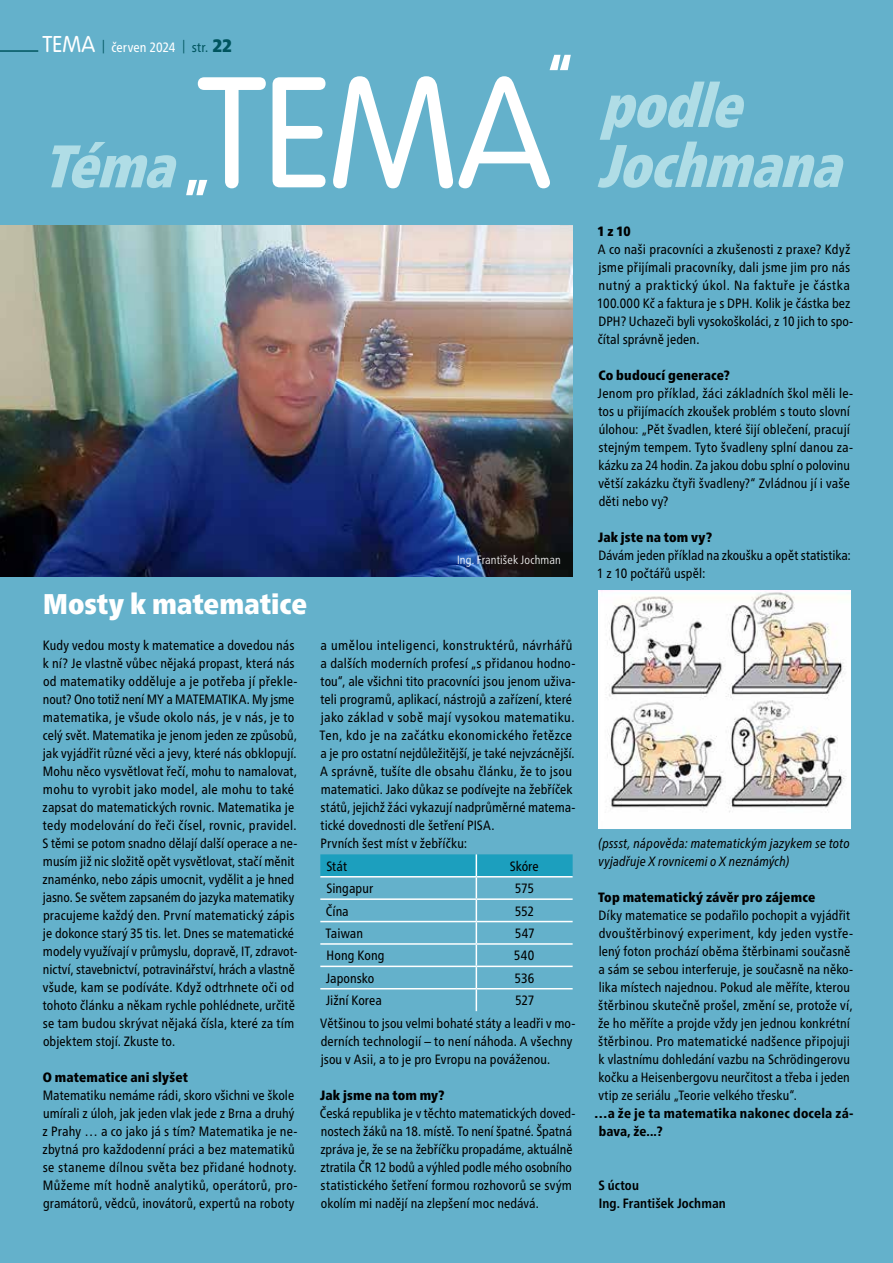
<style>
.page{position:relative;width:893px;height:1263px;background:#64b1cb}
.page>*{position:absolute;margin:0;border:0;box-sizing:border-box;transform-origin:0 0}
.t1{font:300 165px "VAG Rundschrift D";color:#fff}
.t2{font:italic 900 condensed 60px/60px "Frutiger Neue LT Pro";color:#b0dde6;scale:.9 1}
.t3{font:900 condensed 60px "Frutiger Neue LT Pro";color:#fff;scale:.9 1}
.t4{font:900 condensed 28.5px "Frutiger Neue LT Pro";color:#fff}
.t5{font:condensed 13.5px/18px "Frutiger Neue LT Pro";letter-spacing:.01em;color:#000}
.t6{font:900 condensed 13.5px "Frutiger Neue LT Pro";letter-spacing:.01em;color:#000}
.t7{font:italic condensed 13.5px/18px "Frutiger Neue LT Pro";letter-spacing:.015em;color:#000}
.t8{font:800 condensed 13.5px/18px "Frutiger Neue LT Pro";letter-spacing:.015em;color:#000}
.t9{font:700 condensed 13.5px/18px "Frutiger Neue LT Pro";letter-spacing:.01em;color:#000}
.t10{font:condensed 13.5px "Frutiger Neue LT Pro";letter-spacing:.005em;color:#fff}
.t11{font:300 condensed 12px "Frutiger Neue LT Pro";letter-spacing:.01em;color:#fff}
.s1{font-family:"VAG Rundschrift D";font-weight:300;font-stretch:normal;font-size:24px}
.s2{font-family:"Myriad Pro";color:#00555f}
.s3{color:#00555f}
.s4{font-weight:900;font-size:18px;color:#00555f}
.s5{font-style:normal;color:#fff}
</style>
<div class="page">
<svg style="left:320px;top:854px;width:253px;height:157px"></svg>
<hr style="left:0;top:50px;width:38px;height:2px;background:#00555f">
<img style="left:0;top:225px;width:573px;height:351px">
<img style="left:598px;top:590px;width:252px;height:238px">
<p class="t10" style="left:43px;top:39px;width:191px"><span class="s1">TEMA</span> <span class="s2">|</span> červen 2024 <span class="s2">|</span> <span class="s3">str.</span> <span class="s4">22</span></p>
<h2 class="t3" style="left:547px;top:42px;width:30px">“</h2>
<h1 class="t1" style="left:197px;top:43px;width:356px">TEMA</h1>
<h2 class="t2" style="left:43px;top:136px;width:187px">Téma <span class="s5">„</span></h2>
<h3 class="t4" style="left:43px;top:587px;width:265px">Mosty k matematice</h3>
<p class="t5" style="left:43px;top:637px;width:256px">Kudy vedou mosty k matematice a dovedou nás k ní? Je vlastně vůbec nějaká propast, která nás od matematiky odděluje a je potřeba jí překle&shy;nout? Ono totiž není MY a MATEMATIKA. My jsme matematika, je všude okolo nás, je v nás, je to celý svět. Matematika je jenom jeden ze způsobů, jak vyjádřit různé věci a jevy, které nás obklopují.<br>Mohu něco vysvětlovat řečí, mohu to namalovat, mohu to vyrobit jako model, ale mohu to také zapsat do matematických rovnic. Matematika je tedy modelování do řeči čísel, rovnic, pravidel.<br>S těmi se potom snadno dělají další operace a ne&shy;musím již nic složitě opět vysvětlovat, stačí měnit znaménko, nebo zápis umocnit, vydělit a je hned jasno. Se světem zapsaném do jazyka matematiky pracujeme každý den. První matematický zápis je dokonce starý 35 tis. let. Dnes se matematické modely využívají v průmyslu, dopravě, IT, zdravot&shy;nictví, stavebnictví, potravinářství, hrách a vlastně všude, kam se podíváte. Když odtrhnete oči od tohoto článku a někam rychle pohlédnete, určitě se tam budou skrývat nějaká čísla, které za tím objektem stojí. Zkuste to.</p>
<p class="t6" style="left:43px;top:1069px;width:146px">O matematice ani slyšet</p>
<p class="t5" style="left:43px;top:1087px;width:256px">Matematiku nemáme rádi, skoro všichni ve škole umírali z úloh, jak jeden vlak jede z Brna a druhý z Prahy … a co jako já s tím? Matematika je ne&shy;zbytná pro každodenní práci a bez matematiků se staneme dílnou světa bez přidané hodnoty.<br>Můžeme mít hodně analytiků, operátorů, pro&shy;gramátorů, vědců, inovátorů, expertů na roboty</p>
<p class="t11" style="left:457px;top:553px;width:105px">Ing. František Jochman</p>
<p class="t5" style="left:320px;top:637px;width:257px">a umělou inteligenci, konstruktérů, návrhářů a dalších moderních profesí „s přidanou hodno&shy;tou“, ale všichni tito pracovníci jsou jenom uživa&shy;teli programů, aplikací, nástrojů a zařízení, které jako základ v sobě mají vysokou matematiku.<br>Ten, kdo je na začátku ekonomického řetězce a je pro ostatní nejdůležitější, je také nejvzácnější.<br>A správně, tušíte dle obsahu článku, že to jsou matematici. Jako důkaz se podívejte na žebříček států, jejichž žáci vykazují nadprůměrné matema&shy;tické dovednosti dle šetření PISA.<br>Prvních šest míst v žebříčku:</p>
<p class="t5" style="left:326px;top:857px;width:22px">Stát</p>
<p class="t5" style="left:510px;top:857px;width:30px">Skóre</p>
<p class="t5" style="left:326px;top:879px;width:48px">Singapur</p>
<p class="t5" style="left:515px;top:879px;width:21px">575</p>
<p class="t5" style="left:326px;top:902px;width:24px">Čína</p>
<p class="t5" style="left:515px;top:902px;width:21px">552</p>
<p class="t5" style="left:326px;top:924px;width:39px">Taiwan</p>
<p class="t5" style="left:515px;top:924px;width:21px">547</p>
<p class="t5" style="left:327px;top:946px;width:59px">Hong Kong</p>
<p class="t5" style="left:514px;top:946px;width:22px">540</p>
<p class="t5" style="left:326px;top:969px;width:50px">Japonsko</p>
<p class="t5" style="left:514px;top:969px;width:21px">536</p>
<p class="t5" style="left:326px;top:991px;width:58px">Jižní Korea</p>
<p class="t5" style="left:320px;top:989px;width:257px;line-height:23.2px;text-indent:195px">527<br>Většinou to jsou velmi bohaté státy a leadři v mo-</p>
<p class="t5" style="left:321px;top:1033px;width:253px">derních technologií – to není náhoda. A všechny jsou v Asii, a to je pro Evropu na pováženou.</p>
<p class="t6" style="left:320px;top:1087px;width:126px">Jak jsme na tom my?</p>
<p class="t5" style="left:320px;top:1105px;width:257px">Česká republika je v těchto matematických doved&shy;nostech žáků na 18. místě. To není špatné. Špatná zpráva je, že se na žebříčku propadáme, aktuálně ztratila ČR 12 bodů a výhled podle mého osobního statistického šetření formou rozhovorů se svým okolím mi nadějí na zlepšení moc nedává.</p>
<h2 class="t2" style="left:597px;top:76px;width:292px">podle<br>Jochmana</h2>
<p class="t6" style="left:598px;top:223px;width:35px">1 z 10</p>
<p class="t5" style="left:597px;top:241px;width:258px">A co naši pracovníci a zkušenosti z praxe? Když jsme přijímali pracovníky, dali jsme jim pro nás nutný a praktický úkol. Na faktuře je částka 100.000 Kč a faktura je s DPH. Kolik je částka bez DPH? Uchazeči byli vysokoškoláci, z 10 jich to spo&shy;čítal správně jeden.</p>
<p class="t6" style="left:598px;top:367px;width:133px">Co budoucí generace?</p>
<p class="t5" style="left:598px;top:385px;width:257px">Jenom pro příklad, žáci základních škol měli le&shy;tos u přijímacích zkoušek problém s touto slovní úlohou: „Pět švadlen, které šijí oblečení, pracují stejným tempem. Tyto švadleny splní danou za&shy;kázku za 24 hodin. Za jakou dobu splní o polovinu větší zakázku čtyři švadleny?“ Zvládnou jí i vaše děti nebo vy?</p>
<p class="t6" style="left:598px;top:529px;width:115px">Jak jste na tom vy?</p>
<p class="t5" style="left:597px;top:547px;width:255px">Dávám jeden příklad na zkoušku a opět statistika:<br>1 z 10 počtářů uspěl:</p>
<p class="t7" style="left:599px;top:835px;width:253px">(pssst, nápověda: matematickým jazykem se toto vyjadřuje X rovnicemi o X neznámých)</p>
<p class="t6" style="left:598px;top:889px;width:219px">Top matematický závěr pro zájemce</p>
<p class="t5" style="left:598px;top:907px;width:257px">Díky matematice se podařilo pochopit a vyjádřit dvouštěrbinový experiment, kdy jeden vystře&shy;lený foton prochází oběma štěrbinami současně a sám se sebou interferuje, je současně na něko&shy;lika místech najednou. Pokud ale měříte, kterou štěrbinou skutečně prošel, změní se, protože ví, že ho měříte a projde vždy jen jednou konkrétní štěrbinou. Pro matematické nadšence připojuji k vlastnímu dohledání vazbu na Schrödingerovu kočku a Heisenbergovu neurčitost a třeba i jeden vtip ze seriálu „Teorie velkého třesku“.</p>
<p class="t8" style="left:599px;top:1104px;width:256px;text-indent:-5px">…a že je ta matematika nakonec docela zá&shy;bava, že...?</p>
<p class="t9" style="left:598px;top:1177px;width:129px">S úctou<br>Ing. František Jochman</p>
</div>
